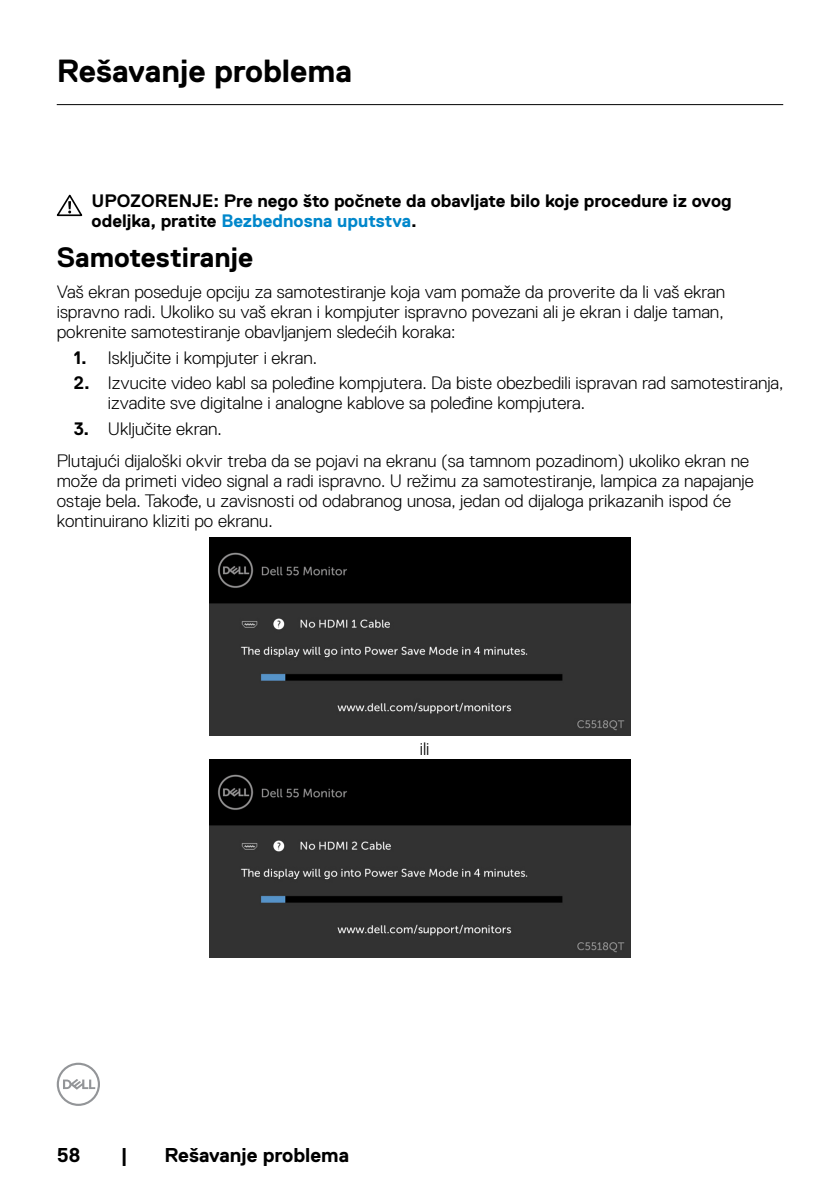
<style>
.page{position:relative;width:840px;height:1191px;background:#fff}
.page>*{position:absolute;margin:0;border:0;box-sizing:border-box;transform-origin:0 0}
.t1{font:700 32px "Dell Replica";color:#000}
.t2{font:700 28px "Dell Replica";color:#000}
.t3{font:700 20px "Dell Replica";color:#000}
.t4{font:300 18px/20px "Dell Replica";color:#000}
.t5{font:700 18px/20px "Dell Replica";color:#000}
.s1{color:#0087cb}
.s2{font-weight:700}
</style>
<div class="page">
<svg style="left:57px;top:1062px;width:43px;height:44px"></svg>
<hr style="left:57px;top:104px;width:725px;height:1px;background:#000">
<svg style="left:57px;top:195px;width:25px;height:21px"></svg>
<img style="left:209px;top:537px;width:421px;height:198px">
<img style="left:209px;top:760px;width:421px;height:198px">
<h1 class="t1" style="left:57px;top:53px;width:297px">Rešavanje problema</h1>
<p class="t5" style="left:92px;top:191px;width:641px">UPOZORENJE: Pre nego što počnete da obavljate bilo koje procedure iz ovog odeljka, pratite <span class="s1">Bezbednosna uputstva</span>.</p>
<h2 class="t2" style="left:57px;top:241px;width:198px">Samotestiranje</h2>
<p class="t4" style="left:57px;top:282px;width:669px;text-align:justify">Vaš ekran poseduje opciju za samotestiranje koja vam pomaže da proverite da li vaš ekran ispravno radi. Ukoliko su vaš ekran i kompjuter ispravno povezani ali je ekran i dalje taman, pokrenite samotestiranje obavljanjem sledećih koraka:</p>
<p class="t4" style="left:74px;top:348px;width:245px"><span class="s2">1.</span> Isključite i kompjuter i ekran.</p>
<p class="t4" style="left:108px;top:373px;width:676px;text-indent:-34px"><span class="s2">2.</span> Izvucite video kabl sa poleđine kompjutera. Da biste obezbedili ispravan rad samotestiranja, izvadite sve digitalne i analogne kablove sa poleđine kompjutera.</p>
<p class="t4" style="left:57px;top:413px;width:693px;line-height:31.4px;text-indent:17px"><span class="s2">3.</span> Uključite ekran.<br>Plutajući dijaloški okvir treba da se pojavi na ekranu (sa tamnom pozadinom) ukoliko ekran ne</p>
<p class="t4" style="left:57px;top:470px;width:698px">može da primeti video signal a radi ispravno. U režimu za samotestiranje, lampica za napajanje ostaje bela. Takođe, u zavisnosti od odabranog unosa, jedan od dijaloga prikazanih ispod će kontinuirano kliziti po ekranu.</p>
<p class="t4" style="left:419px;top:739px;width:11px">ili</p>
<p class="t3" style="left:57px;top:1143px;width:25px">58</p>
<p class="t3" style="left:120px;top:1143px;width:9px">|</p>
<p class="t3" style="left:164px;top:1143px;width:186px">Rešavanje problema</p>
</div>
